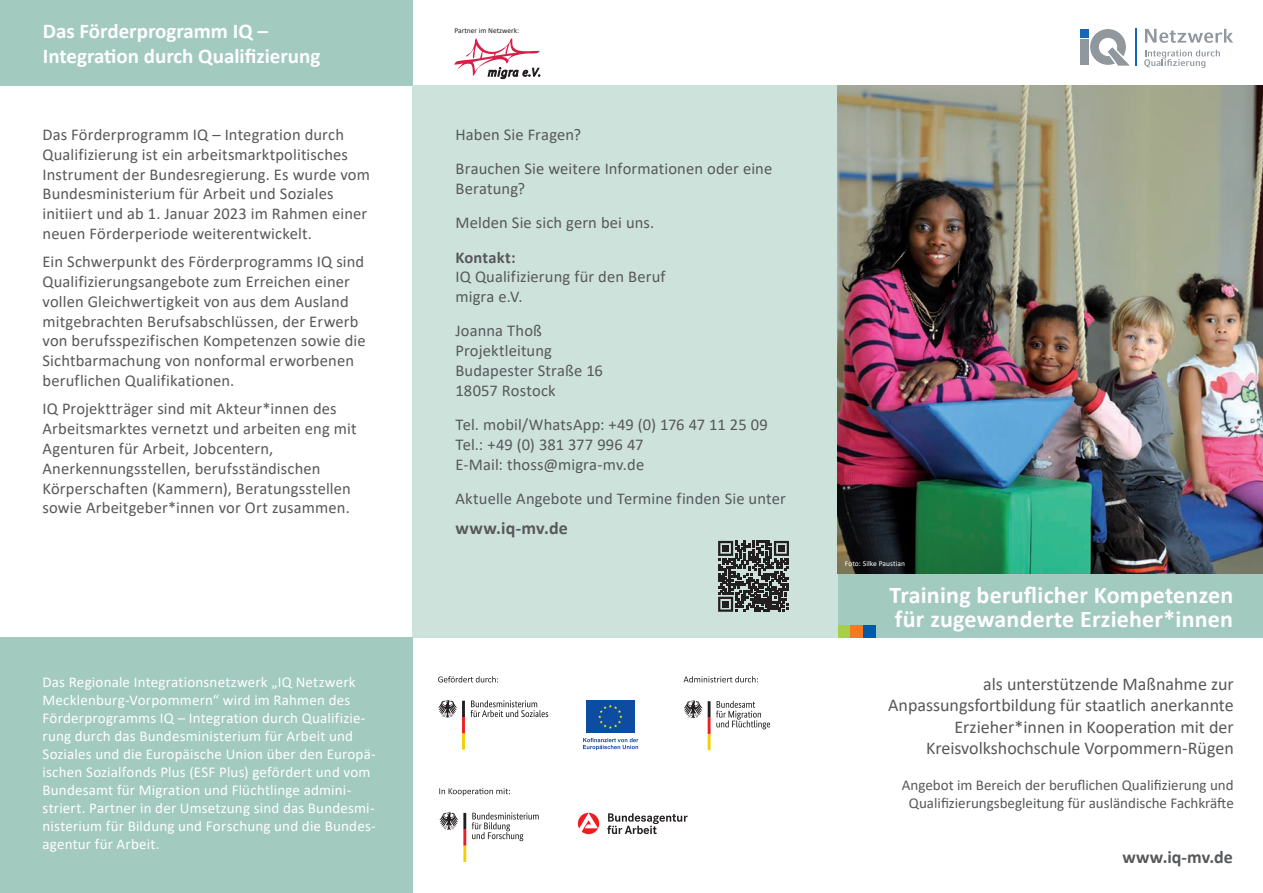
<style>
.page{position:relative;width:1263px;height:893px;background:#fff}
.page>*{position:absolute;margin:0;border:0;box-sizing:border-box;transform-origin:0 0}
.t1{font:700 24px/24px "Calibri";letter-spacing:.01em;color:#fff}
.t2{font:700 21px/25.2px "Calibri";color:#fff}
.t3{font:18px/21.6px "Calibri";color:#57585a;text-align:right}
.t4{font:700 18px "Calibri";letter-spacing:.005em;color:#57585a}
.t5{font:16.5px/19.8px "Calibri";letter-spacing:.01em;color:#57585a}
.t6{font:700 16.5px "Calibri";letter-spacing:.01em;color:#57585a}
.t7{font:15px/18px "Calibri";letter-spacing:.01em;color:#fff}
.t8{font:15px/18px "Calibri";color:#57585a;text-align:center}
.t9{font:7.5px "Calibri";color:#231f20}
.t10{font:7.5px "Calibri";letter-spacing:.01em;color:#fff}
</style>
<div class="page">
<div style="left:838px;top:574px;width:425px;height:63px;background:#a2cabf"></div>
<div style="left:863px;top:625px;width:13px;height:12px;background:#015aaa"></div>
<div style="left:838px;top:625px;width:12px;height:12px;background:#a4ce4c"></div>
<div style="left:850px;top:625px;width:13px;height:12px;background:#f47921"></div>
<div style="left:0;top:0;width:412px;height:85px;background:#a2cabf"></div>
<svg style="left:438px;top:676px;width:60px;height:6px"></svg>
<svg style="left:607px;top:813px;width:80px;height:21px"></svg>
<svg style="left:578px;top:813px;width:21px;height:21px"></svg>
<svg style="left:472px;top:812px;width:67px;height:29px"></svg>
<svg style="left:439px;top:812px;width:27px;height:50px"></svg>
<svg style="left:439px;top:788px;width:71px;height:8px"></svg>
<svg style="left:716px;top:701px;width:54px;height:28px"></svg>
<svg style="left:684px;top:700px;width:26px;height:50px"></svg>
<svg style="left:684px;top:676px;width:74px;height:6px"></svg>
<svg style="left:438px;top:700px;width:110px;height:50px"></svg>
<svg style="left:586px;top:700px;width:49px;height:33px"></svg>
<div style="left:586px;top:701px;width:48px;height:32px;background:#0d4da1"></div>
<svg style="left:598px;top:705px;width:24px;height:24px"></svg>
<svg style="left:583px;top:738px;width:55px;height:12px"></svg>
<div style="left:412px;top:85px;width:426px;height:552px;background:#cde2db"></div>
<div style="left:0;top:637px;width:412px;height:256px;background:#a2cabf"></div>
<svg style="left:454px;top:38px;width:86px;height:41px"></svg>
<img style="left:838px;top:85px;width:425px;height:489px">
<div style="left:1080px;top:39px;width:9px;height:26px;background:#90979d"></div>
<div style="left:1080px;top:29px;width:9px;height:9px;background:#1768b4"></div>
<svg style="left:1090px;top:29px;width:40px;height:37px"></svg>
<hr style="left:1135px;top:29px;width:1px;height:37px;background:#1768b4">
<svg style="left:1144px;top:49px;width:76px;height:19px"></svg>
<svg style="left:1145px;top:29px;width:88px;height:14px"></svg>
<svg style="left:718px;top:541px;width:71px;height:71px"></svg>
<div style="left:722px;top:545px;width:7px;height:7px;background:#231f20"></div>
<div style="left:778px;top:545px;width:7px;height:7px;background:#231f20"></div>
<div style="left:722px;top:601px;width:7px;height:6px;background:#231f20"></div>
<p class="t2" style="left:43px;top:18px;width:279px">Das Förderprogramm IQ –<br>Integration durch Qualifizierung</p>
<p class="t5" style="left:43px;top:124px;width:329px">Das Förderprogramm IQ – Integration durch Qualifizierung ist ein arbeitsmarktpolitisches Instrument der Bundesregierung. Es wurde vom Bundesministerium für Arbeit und Soziales initiiert und ab 1. Januar 2023 im Rahmen einer neuen Förderperiode weiterentwickelt.</p>
<p class="t5" style="left:43px;top:251px;width:325px">Ein Schwerpunkt des Förderprogramms IQ sind Qualifizierungsangebote zum Erreichen einer vollen Gleichwertigkeit von aus dem Ausland mitgebrachten Berufsabschlüssen, der Erwerb von berufsspezifischen Kompetenzen sowie die Sichtbarmachung von nonformal erworbenen beruflichen Qualifikationen.</p>
<p class="t5" style="left:43px;top:399px;width:316px">IQ Projektträger sind mit Akteur*innen des Arbeitsmarktes vernetzt und arbeiten eng mit Agenturen für Arbeit, Jobcentern, Anerkennungsstellen, berufsständischen Körperschaften (Kammern), Beratungsstellen sowie Arbeitgeber*innen vor Ort zusammen.</p>
<p class="t7" style="left:43px;top:673px;width:335px">Das Regionale Integrationsnetzwerk „IQ Netzwerk Mecklenburg-Vorpommern“ wird im Rahmen des Förderprogramms IQ – Integration durch Qualifizie&shy;rung durch das Bundesministerium für Arbeit und Soziales und die Europäische Union über den Europä&shy;ischen Sozialfonds Plus (ESF Plus) gefördert und vom Bundesamt für Migration und Flüchtlinge admini&shy;striert. Partner in der Umsetzung sind das Bundesmi&shy;nisterium für Bildung und Forschung und die Bundes&shy;agentur für Arbeit.</p>
<p class="t9" style="left:454px;top:25px;width:66px">Partner im Netzwerk:</p>
<p class="t5" style="left:455px;top:117px;width:318px;line-height:34.2px">Haben Sie Fragen?<br>Brauchen Sie weitere Informationen oder eine</p>
<p class="t5" style="left:455px;top:171px;width:200px;line-height:34.2px">Beratung?<br>Melden Sie sich gern bei uns.</p>
<p class="t6" style="left:455px;top:245px;width:62px">Kontakt:</p>
<p class="t5" style="left:455px;top:267px;width:212px">IQ Qualifizierung für den Beruf migra e.V.</p>
<p class="t5" style="left:455px;top:321px;width:149px">Joanna Thoß<br>Projektleitung<br>Budapester Straße 16<br>18057 Rostock</p>
<p class="t5" style="left:455px;top:414px;width:314px">Tel. mobil/WhatsApp: +49 (0) 176 47 11 25 09<br>Tel.: +49 (0) 381 377 996 47<br>E-Mail: thoss@migra-mv.de</p>
<p class="t5" style="left:455px;top:488px;width:332px">Aktuelle Angebote und Termine finden Sie unter</p>
<p class="t4" style="left:455px;top:515px;width:114px">www.iq-mv.de</p>
<p class="t10" style="left:845px;top:558px;width:62px">Foto: Silke Paustian</p>
<h1 class="t1" style="left:889px;top:582px;width:345px">Training beruflicher Kompetenzen für zugewanderte Erzieher*innen</h1>
<p class="t3" style="left:888px;top:672px;width:347px">als unterstützende Maßnahme zur Anpassungsfortbildung für staatlich anerkannte Erzieher*innen in Kooperation mit der Kreisvolkshochschule Vorpommern-Rügen</p>
<p class="t8" style="left:902px;top:776px;width:333px">Angebot im Bereich der beruflichen Qualifizierung und<br>Qualifizierungsbegleitung für ausländische Fachkräfte</p>
<p class="t4" style="left:1122px;top:844px;width:112px">www.iq-mv.de</p>
</div>
